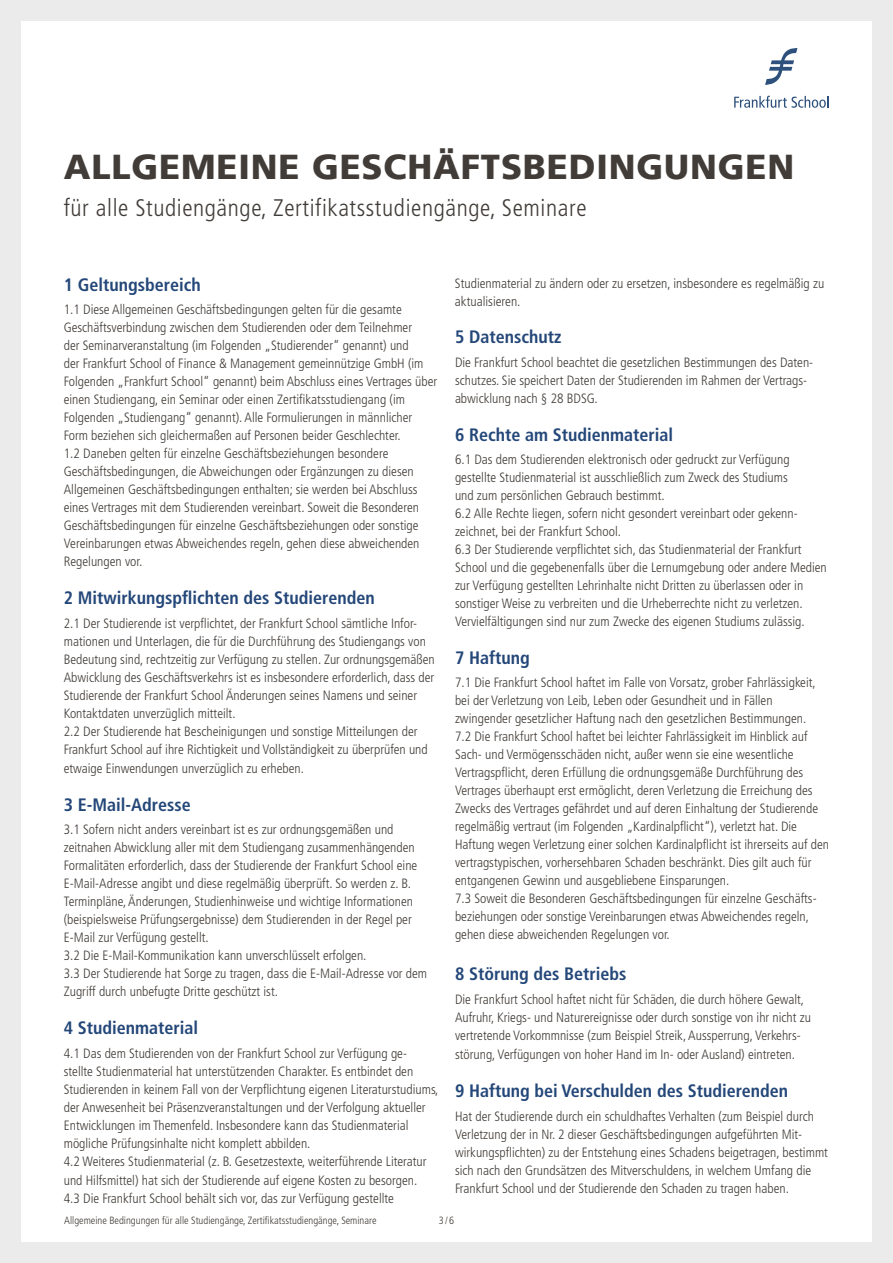
<style>
.page{position:relative;width:893px;height:1263px;background:#ebebeb}
.page>*{position:absolute;margin:0;border:0;box-sizing:border-box;transform-origin:0 0}
.t1{font:900 34.5px "Frutiger LT Arabic 75";letter-spacing:.025em;color:#413c38}
.t2{font:300 condensed 24px "Frutiger LT Std";letter-spacing:.025em;color:#413c38}
.t3{font:700 condensed 18px "Frutiger LT Std";color:#244779}
.t4{font:300 condensed 13.5px/18px "Frutiger LT Std";color:#413c38}
.t5{font:300 condensed 10.5px "Frutiger LT Std";color:#413c38}
</style>
<div class="page">
<div style="left:21px;top:21px;width:851px;height:1221px;background:#fff"></div>
<svg style="left:765px;top:48px;width:32px;height:37px"></svg>
<svg style="left:734px;top:96px;width:95px;height:12px"></svg>
<h1 class="t1" style="left:64px;top:147px;width:732px">ALLGEMEINE GESCHÄFTSBEDINGUNGEN</h1>
<h2 class="t2" style="left:64px;top:194px;width:524px">für alle Studiengänge, Zertifikatsstudiengänge, Seminare</h2>
<h3 class="t3" style="left:64px;top:274px;width:138px">1 Geltungsbereich</h3>
<p class="t4" style="left:64px;top:301px;width:375px">1.1 Diese Allgemeinen Geschäftsbedingungen gelten für die gesamte Geschäftsverbindung zwischen dem Studierenden oder dem Teilnehmer<br>der Seminarveranstaltung (im Folgenden „Studierender“ genannt) und<br>der Frankfurt School of Finance &amp; Management gemeinnützige GmbH (im Folgenden „Frankfurt School“ genannt) beim Abschluss eines Vertrages über einen Studiengang, ein Seminar oder einen Zertifikatsstudiengang (im Folgenden „Studiengang“ genannt). Alle Formulierungen in männlicher Form beziehen sich gleichermaßen auf Personen beider Geschlechter.<br>1.2 Daneben gelten für einzelne Geschäftsbeziehungen besondere Geschäftsbedingungen, die Abweichungen oder Ergänzungen zu diesen Allgemeinen Geschäftsbedingungen enthalten; sie werden bei Abschluss eines Vertrages mit dem Studierenden vereinbart. Soweit die Besonderen Geschäftsbedingungen für einzelne Geschäftsbeziehungen oder sonstige Vereinbarungen etwas Abweichendes regeln, gehen diese abweichenden Regelungen vor.</p>
<h3 class="t3" style="left:64px;top:587px;width:313px">2 Mitwirkungspflichten des Studierenden</h3>
<p class="t4" style="left:64px;top:614px;width:372px">2.1 Der Studierende ist verpflichtet, der Frankfurt School sämtliche Infor&shy;mationen und Unterlagen, die für die Durchführung des Studiengangs von Bedeutung sind, rechtzeitig zur Verfügung zu stellen. Zur ordnungsgemäßen Abwicklung des Geschäftsverkehrs ist es insbesondere erforderlich, dass der Studierende der Frankfurt School Änderungen seines Namens und seiner Kontaktdaten unverzüglich mitteilt.<br>2.2 Der Studierende hat Bescheinigungen und sonstige Mitteilungen der Frankfurt School auf ihre Richtigkeit und Vollständigkeit zu überprüfen und</p>
<p class="t4" style="left:64px;top:760px;width:242px">etwaige Einwendungen unverzüglich zu erheben.</p>
<h3 class="t3" style="left:64px;top:794px;width:128px">3 E-Mail-Adresse</h3>
<p class="t4" style="left:64px;top:821px;width:365px">3.1 Sofern nicht anders vereinbart ist es zur ordnungsgemäßen und zeitnahen Abwicklung aller mit dem Studiengang zusammenhängenden Formalitäten erforderlich, dass der Studierende der Frankfurt School eine E-Mail-Adresse angibt und diese regelmäßig überprüft. So werden z. B.<br>Terminpläne, Änderungen, Studienhinweise und wichtige Informationen (beispielsweise Prüfungsergebnisse) dem Studierenden in der Regel per E-Mail zur Verfügung gestellt.<br>3.2 Die E-Mail-Kommunikation kann unverschlüsselt erfolgen.<br>3.3 Der Studierende hat Sorge zu tragen, dass die E-Mail-Adresse vor dem Zugriff durch unbefugte Dritte geschützt ist.</p>
<h3 class="t3" style="left:64px;top:1017px;width:136px">4 Studienmaterial</h3>
<p class="t4" style="left:64px;top:1044px;width:376px">4.1 Das dem Studierenden von der Frankfurt School zur Verfügung ge&shy;stellte Studienmaterial hat unterstützenden Charakter. Es entbindet den Studierenden in keinem Fall von der Verpflichtung eigenen Literaturstudiums, der Anwesenheit bei Präsenzveranstaltungen und der Verfolgung aktueller Entwicklungen im Themenfeld. Insbesondere kann das Studienmaterial mögliche Prüfungsinhalte nicht komplett abbilden.<br>4.2 Weiteres Studienmaterial (z. B. Gesetzestexte, weiterführende Literatur</p>
<p class="t4" style="left:64px;top:1171px;width:355px">und Hilfsmittel) hat sich der Studierende auf eigene Kosten zu besorgen.<br>4.3 Die Frankfurt School behält sich vor, das zur Verfügung gestellte</p>
<p class="t4" style="left:455px;top:274px;width:371px">Studienmaterial zu ändern oder zu ersetzen, insbesondere es regelmäßig zu aktualisieren.</p>
<h3 class="t3" style="left:455px;top:326px;width:108px">5 Datenschutz</h3>
<p class="t4" style="left:455px;top:353px;width:360px">Die Frankfurt School beachtet die gesetzlichen Bestimmungen des Daten&shy;schutzes. Sie speichert Daten der Studierenden im Rahmen der Vertrags&shy;abwicklung nach § 28 BDSG.</p>
<h3 class="t3" style="left:455px;top:424px;width:220px">6 Rechte am Studienmaterial</h3>
<p class="t4" style="left:455px;top:450px;width:373px">6.1 Das dem Studierenden elektronisch oder gedruckt zur Verfügung gestellte Studienmaterial ist ausschließlich zum Zweck des Studiums<br>und zum persönlichen Gebrauch bestimmt.<br>6.2 Alle Rechte liegen, sofern nicht gesondert vereinbart oder gekenn&shy;zeichnet, bei der Frankfurt School.<br>6.3 Der Studierende verpflichtet sich, das Studienmaterial der Frankfurt School und die gegebenenfalls über die Lernumgebung oder andere Medien zur Verfügung gestellten Lehrinhalte nicht Dritten zu überlassen oder in sonstiger Weise zu verbreiten und die Urheberrechte nicht zu verletzen.<br>Vervielfältigungen sind nur zum Zwecke des eigenen Studiums zulässig.</p>
<h3 class="t3" style="left:455px;top:647px;width:76px">7 Haftung</h3>
<p class="t4" style="left:455px;top:674px;width:375px">7.1 Die Frankfurt School haftet im Falle von Vorsatz, grober Fahrlässigkeit, bei der Verletzung von Leib, Leben oder Gesundheit und in Fällen zwingender gesetzlicher Haftung nach den gesetzlichen Bestimmungen.<br>7.2 Die Frankfurt School haftet bei leichter Fahrlässigkeit im Hinblick auf Sach- und Vermögensschäden nicht, außer wenn sie eine wesentliche Vertragspflicht, deren Erfüllung die ordnungsgemäße Durchführung des Vertrages überhaupt erst ermöglicht, deren Verletzung die Erreichung des Zwecks des Vertrages gefährdet und auf deren Einhaltung der Studierende regelmäßig vertraut (im Folgenden „Kardinalpflicht“), verletzt hat. Die Haftung wegen Verletzung einer solchen Kardinalpflicht ist ihrerseits auf den vertragstypischen, vorhersehbaren Schaden beschränkt. Dies gilt auch für entgangenen Gewinn und ausgebliebene Einsparungen.<br>7.3 Soweit die Besonderen Geschäftsbedingungen für einzelne Geschäfts&shy;beziehungen oder sonstige Vereinbarungen etwas Abweichendes regeln, gehen diese abweichenden Regelungen vor.</p>
<h3 class="t3" style="left:455px;top:963px;width:173px">8 Störung des Betriebs</h3>
<p class="t4" style="left:455px;top:990px;width:358px">Die Frankfurt School haftet nicht für Schäden, die durch höhere Gewalt,<br>Aufruhr, Kriegs- und Naturereignisse oder durch sonstige von ihr nicht zu vertretende Vorkommnisse (zum Beispiel Streik, Aussperrung, Verkehrs-</p>
<p class="t4" style="left:455px;top:1046px;width:342px">störung, Verfügungen von hoher Hand im In- oder Ausland) eintreten.</p>
<h3 class="t3" style="left:455px;top:1080px;width:335px">9 Haftung bei Verschulden des Studierenden</h3>
<p class="t4" style="left:455px;top:1107px;width:374px">Hat der Studierende durch ein schuldhaftes Verhalten (zum Beispiel durch Verletzung der in Nr. 2 dieser Geschäftsbedingungen aufgeführten Mit&shy;wirkungspflichten) zu der Entstehung eines Schadens beigetragen, bestimmt sich nach den Grundsätzen des Mitverschuldens, in welchem Umfang die Frankfurt School und der Studierende den Schaden zu tragen haben.</p>
<p class="t5" style="left:64px;top:1214px;width:314px">Allgemeine Bedingungen für alle Studiengänge, Zertifikatsstudiengänge, Seminare</p>
<p class="t5" style="left:439px;top:1214px;width:17px">3/6</p>
</div>
